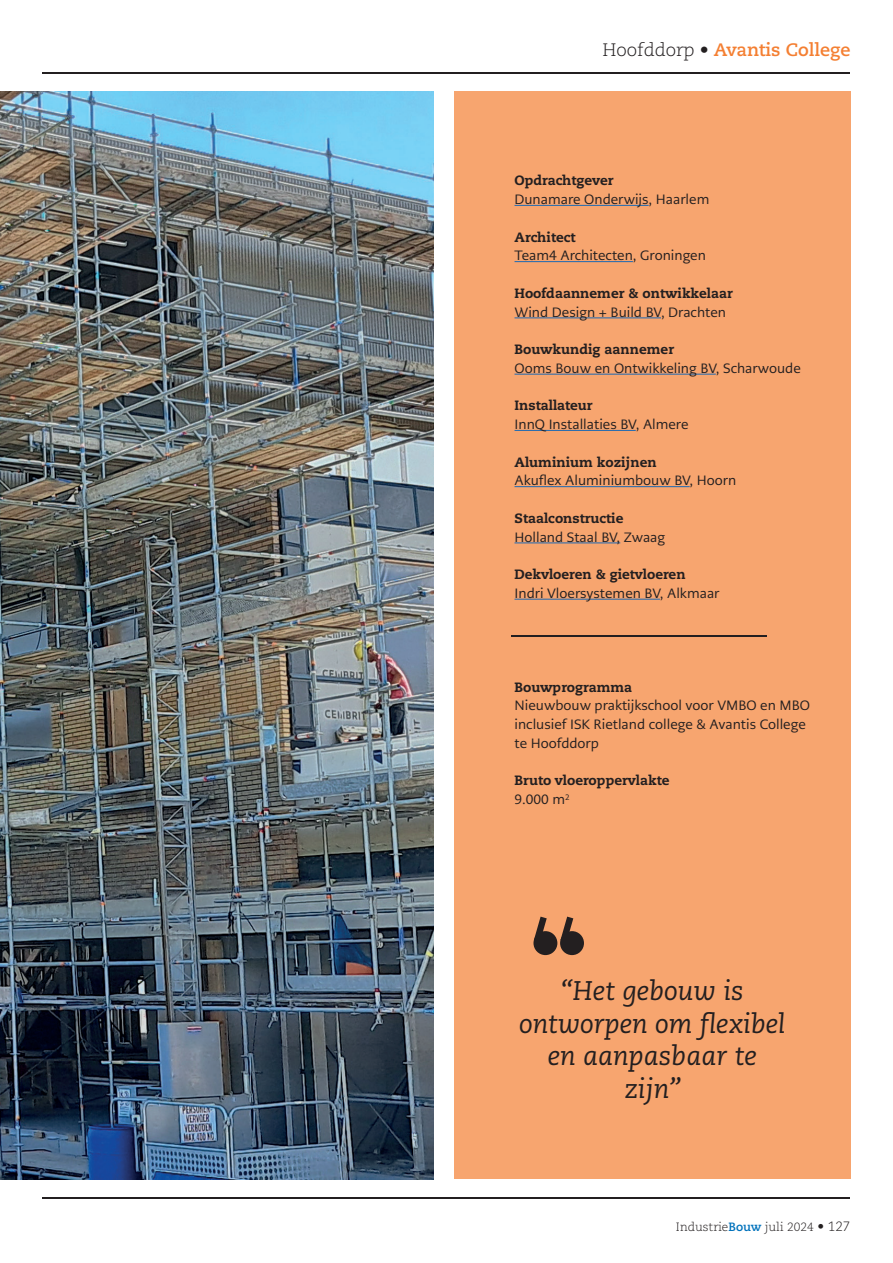
<style>
.page{position:relative;width:893px;height:1263px;background:#fff}
.page>*{position:absolute;margin:0;border:0;box-sizing:border-box;transform-origin:0 0}
.t1{font:italic 27px/32.4px "Caecilia LT Pro 56";color:#231f20;text-align:center}
.t2{font:700 18px "Caecilia LT Pro 75";color:#f47f32}
.t3{font:13.5px/18.8px "PMN Caecilia Sans Text";color:#231f20}
.t4{font:800 13.5px "Caecilia LT Pro 85";color:#231f20}
.t5{font:300 12px "Caecilia LT Pro 45";color:#231f20}
.s1{font-family:"Caecilia LT Pro 45";font-weight:300;color:#231f20}
.s2{font-family:"Caecilia LT Pro 75";font-weight:700;color:#0072bc}
.s3{font-size:13.5px}
</style>
<div class="page">
<hr style="left:43px;top:72px;width:807px;height:1px;background:#231f20">
<hr style="left:43px;top:1198px;width:807px;height:1px;background:#231f20">
<img style="left:0;top:92px;width:434px;height:1087px">
<div style="left:454px;top:92px;width:396px;height:1087px;background:#f7a56f"></div>
<hr style="left:514px;top:205px;width:135px;height:1px;background:#1b69b4">
<hr style="left:514px;top:261px;width:119px;height:1px;background:#1b69b4">
<hr style="left:514px;top:317px;width:147px;height:1px;background:#1b69b4">
<hr style="left:514px;top:374px;width:202px;height:1px;background:#1b69b4">
<hr style="left:514px;top:430px;width:122px;height:1px;background:#1b69b4">
<hr style="left:514px;top:486px;width:176px;height:1px;background:#1b69b4">
<hr style="left:514px;top:542px;width:106px;height:1px;background:#1b69b4">
<hr style="left:514px;top:599px;width:146px;height:1px;background:#1b69b4">
<hr style="left:512px;top:635px;width:255px;height:1px;background:#231f20">
<div style="left:533px;top:931px;width:24px;height:24px;background:#231f20;border-radius:50%"></div>
<svg style="left:534px;top:917px;width:13px;height:22px"></svg>
<div style="left:560px;top:931px;width:24px;height:24px;background:#231f20;border-radius:50%"></div>
<svg style="left:560px;top:917px;width:13px;height:25px"></svg>
<h2 class="t2" style="left:603px;top:38px;width:249px"><span class="s1">Hoofddorp •</span> Avantis College</h2>
<p class="t4" style="left:514px;top:171px;width:100px">Opdrachtgever</p>
<p class="t3" style="left:514px;top:190px;width:196px">Dunamare Onderwijs, Haarlem</p>
<p class="t4" style="left:514px;top:227px;width:62px">Architect</p>
<p class="t3" style="left:514px;top:246px;width:193px">Team4 Architecten, Groningen</p>
<p class="t4" style="left:514px;top:284px;width:220px">Hoofdaannemer &amp; ontwikkelaar</p>
<p class="t3" style="left:514px;top:302px;width:213px">Wind Design + Build BV, Drachten</p>
<p class="t4" style="left:514px;top:340px;width:161px">Bouwkundig aannemer</p>
<p class="t3" style="left:514px;top:359px;width:288px">Ooms Bouw en Ontwikkeling BV, Scharwoude</p>
<p class="t4" style="left:514px;top:396px;width:80px">Installateur</p>
<p class="t3" style="left:514px;top:415px;width:176px">InnQ Installaties BV, Almere</p>
<p class="t4" style="left:514px;top:452px;width:144px">Aluminium kozijnen</p>
<p class="t3" style="left:514px;top:471px;width:223px">Akuflex Aluminiumbouw BV, Hoorn</p>
<p class="t4" style="left:514px;top:509px;width:110px">Staalconstructie</p>
<p class="t3" style="left:514px;top:527px;width:152px">Holland Staal BV, Zwaag</p>
<p class="t4" style="left:514px;top:565px;width:173px">Dekvloeren &amp; gietvloeren</p>
<p class="t3" style="left:514px;top:584px;width:206px">Indri Vloersystemen BV, Alkmaar</p>
<p class="t4" style="left:514px;top:677px;width:119px">Bouwprogramma</p>
<p class="t3" style="left:514px;top:696px;width:297px">Nieuwbouw praktijkschool voor VMBO en MBO inclusief ISK Rietland college &amp; Avantis College te Hoofddorp</p>
<p class="t4" style="left:514px;top:771px;width:156px">Bruto vloeroppervlakte</p>
<p class="t3" style="left:514px;top:790px;width:57px">9.000 m<sup>2</sup></p>
<h1 class="t1" style="left:519px;top:975px;width:268px">“Het gebouw is ontworpen om flexibel en aanpasbaar te zijn”</h1>
<p class="t5" style="left:676px;top:1219px;width:176px">Industrie<span class="s2">Bouw</span> juli 2024 <span class="s3">• 127</span></p>
</div>
